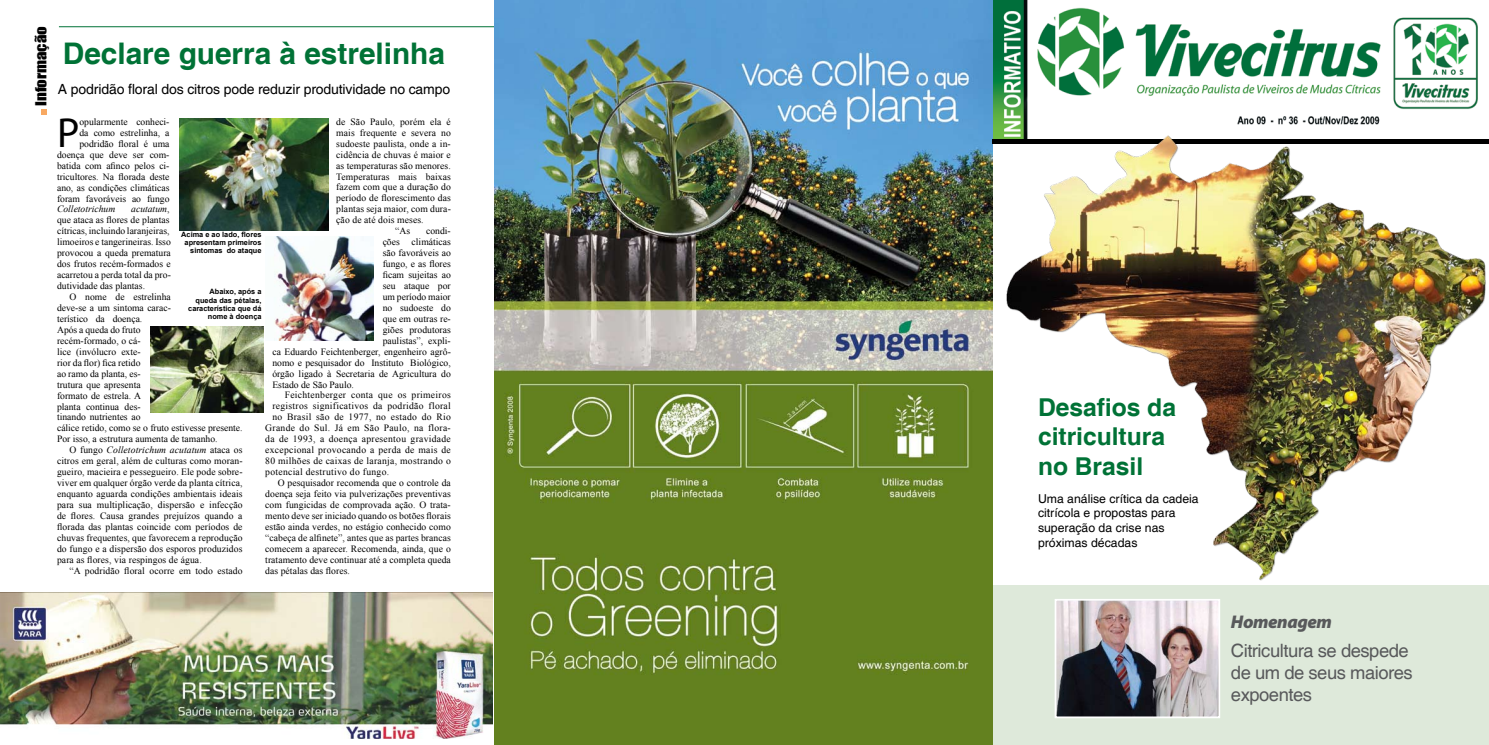
<style>
.page{position:relative;width:1489px;height:745px;background:#fff}
.page>*{position:absolute;margin:0;border:0;box-sizing:border-box;transform-origin:0 0}
.t1{font:42.09px "Myriad Pro";color:#000}
.t2{font:700 29.75px "Helvetica";color:#007236}
.t3{font:700 24.59px/29.5px "Helvetica";color:#007236}
.t4{font:18.38px/22.1px "Helvetica";letter-spacing:-.025em;color:#58595b}
.t5{font:italic 900 18.38px "Myriad Pro";letter-spacing:-.025em;color:#58595b}
.t6{font:14px "Helvetica";letter-spacing:-.01em;color:#000}
.t7{font:14px "Impact";color:#000;scale:1.2 1}
.t8{font:12.25px/14.7px "Helvetica";color:#000}
.t9{font:9.62px/10.9px "Times New Roman";color:#000}
.t10{font:9.62px "Times New Roman";letter-spacing:.03em;color:#000}
.t11{font:italic 9.62px "Times New Roman";color:#000}
.t12{font:700 7.35px/8.1px "Arial";color:#000;text-align:right}
.s1{font-style:italic}
</style>
<div class="page">
<hr style="left:59px;top:26px;width:1370px;height:1px;background:#007236">
<img style="left:992px;top:0;width:486px;height:130px">
<div style="left:992px;top:585px;width:496px;height:159px;background:#dee9da"></div>
<img style="left:1057px;top:601px;width:160px;height:113px">
<div style="left:1054px;top:598px;width:166px;height:119px;border:2px solid #fff"></div>
<svg style="left:41px;top:109px;width:6px;height:6px"></svg>
<img style="left:494px;top:0;width:498px;height:744px">
<img style="left:0;top:592px;width:492px;height:146px">
<img style="left:274px;top:236px;width:100px;height:104px">
<img style="left:150px;top:326px;width:113px;height:86px">
<img style="left:179px;top:118px;width:149px;height:112px">
<img style="left:992px;top:130px;width:496px;height:453px">
<h3 class="t7" style="left:30px;top:106px;width:68px;rotate:-90deg">Informação</h3>
<h2 class="t2" style="left:63px;top:36px;width:383px">Declare guerra à estrelinha</h2>
<h3 class="t6" style="left:58px;top:81px;width:394px">A podridão floral dos citros pode reduzir produtividade no campo</h3>
<p class="t9" style="left:336px;top:116px;width:116px">de São Paulo, porém ela é</p>
<p class="t9" style="left:336px;top:127px;width:116px">mais frequente e severa no</p>
<p class="t9" style="left:336px;top:138px;width:116px">sudoeste paulista, onde a in-</p>
<p class="t9" style="left:336px;top:149px;width:116px">cidência de chuvas é maior e</p>
<p class="t9" style="left:336px;top:160px;width:116px">as temperaturas são menores.</p>
<p class="t9" style="left:336px;top:170px;width:116px">Temperaturas mais baixas</p>
<p class="t9" style="left:336px;top:181px;width:116px">fazem com que a duração do</p>
<p class="t9" style="left:336px;top:192px;width:116px">período de florescimento das</p>
<p class="t9" style="left:336px;top:203px;width:116px">plantas seja maior, com dura-</p>
<p class="t9" style="left:336px;top:214px;width:89px">ção de até dois meses.</p>
<p class="t9" style="left:395px;top:225px;width:17px">“As</p>
<p class="t9" style="left:426px;top:225px;width:26px">condi-</p>
<p class="t9" style="left:382px;top:236px;width:70px">ções climáticas</p>
<p class="t9" style="left:382px;top:247px;width:70px">são favoráveis ao</p>
<p class="t9" style="left:382px;top:258px;width:70px">fungo, e as flores</p>
<p class="t9" style="left:382px;top:269px;width:70px">ficam sujeitas ao</p>
<p class="t9" style="left:382px;top:280px;width:70px">seu ataque por</p>
<p class="t9" style="left:382px;top:291px;width:70px">um período maior</p>
<p class="t9" style="left:382px;top:302px;width:70px">no sudoeste do</p>
<p class="t9" style="left:382px;top:313px;width:70px">que em outras re-</p>
<p class="t9" style="left:382px;top:324px;width:70px">giões produtoras</p>
<p class="t9" style="left:382px;top:334px;width:70px">paulistas”, expli-</p>
<p class="t9" style="left:272px;top:345px;width:180px">ca Eduardo Feichtenberger, engenheiro agrô-</p>
<p class="t9" style="left:272px;top:356px;width:180px">nomo e pesquisador do Instituto Biológico,</p>
<p class="t9" style="left:272px;top:367px;width:180px">órgão ligado à Secretaria de Agricultura do</p>
<p class="t9" style="left:272px;top:378px;width:83px">Estado de São Paulo.</p>
<p class="t10" style="left:285px;top:388px;width:167px">Feichtenberger conta que os primeiros</p>
<p class="t10" style="left:272px;top:399px;width:180px">registros significativos da podridão floral</p>
<p class="t10" style="left:272px;top:410px;width:180px">no Brasil são de 1977, no estado do Rio</p>
<p class="t10" style="left:265px;top:421px;width:187px">Grande do Sul. Já em São Paulo, na flora-</p>
<p class="t10" style="left:265px;top:432px;width:187px">da de 1993, a doença apresentou gravidade</p>
<p class="t10" style="left:265px;top:443px;width:187px">excepcional provocando a perda de mais de</p>
<p class="t10" style="left:265px;top:454px;width:187px">80 milhões de caixas de laranja, mostrando o</p>
<p class="t10" style="left:265px;top:465px;width:125px">potencial destrutivo do fungo.</p>
<p class="t9" style="left:278px;top:477px;width:175px">O pesquisador recomenda que o controle da</p>
<p class="t9" style="left:265px;top:488px;width:187px">doença seja feito via pulverizações preventivas</p>
<p class="t9" style="left:265px;top:498px;width:187px">com fungicidas de comprovada ação. O trata-</p>
<p class="t9" style="left:265px;top:509px;width:187px">mento deve ser iniciado quando os botões florais</p>
<p class="t9" style="left:265px;top:520px;width:187px">estão ainda verdes, no estágio conhecido como</p>
<p class="t9" style="left:265px;top:531px;width:187px">“cabeça de alfinete”, antes que as partes brancas</p>
<p class="t9" style="left:265px;top:542px;width:187px">comecem a aparecer. Recomenda, ainda, que o</p>
<p class="t9" style="left:265px;top:553px;width:187px">tratamento deve continuar até a completa queda</p>
<p class="t9" style="left:265px;top:564px;width:86px">das pétalas das flores.</p>
<p class="t9" style="left:57px;top:116px;width:114px;text-align:right">opularmente conheci-<br>da como estrelinha, a podridão floral é uma doença que deve ser com&shy;batida com afinco pelos ci&shy;tricultores. Na florada deste ano, as condições climáticas foram favoráveis ao fungo</p>
<p class="t11" style="left:57px;top:202px;width:60px">Colletotrichum</p>
<h1 class="t1" style="left:57px;top:107px;width:24px">P</h1>
<p class="t9" style="left:57px;top:203px;width:115px;text-indent:74px"><span class="s1">acutatum</span>, que ataca as flores de plantas cítricas, incluindo laranjeiras, limoeiros e tangerineiras. Isso provocou a queda prematura dos frutos recém-formados e acarretou a perda total da pro&shy;dutividade das plantas.</p>
<p class="t9" style="left:57px;top:291px;width:187px;text-indent:12px">O nome de estrelinha<br>deve-se a um sintoma carac-<br>terístico da doença.<br>Após a queda do fruto<br>recém-formado, o cá-<br>lice (invólucro exte-<br>rior da flor) fica retido<br>ao ramo da planta, es-<br>trutura que apresenta<br>formato de estrela. A<br>planta continua des-<br>tinando nutrientes ao<br>cálice retido, como se o fruto estivesse presente.<br>Por isso, a estrutura aumenta de tamanho.</p>
<p class="t9" style="left:57px;top:444px;width:187px;text-align:justify;text-indent:12px">O fungo <span class="s1">Colletotrichum acutatum</span> ataca os citros em geral, além de culturas como moran&shy;gueiro, macieira e pessegueiro. Ele pode sobre&shy;viver em qualquer órgão verde da planta cítrica, enquanto aguarda condições ambientais ideais para sua multiplicação, dispersão e infecção de flores. Causa grandes prejuízos quando a florada das plantas coincide com períodos de chuvas frequentes, que favorecem a reprodução do fungo e a dispersão dos esporos produzidos para as flores, via respingos de água.</p>
<p class="t9" style="left:69px;top:564px;width:174px">“A podridão floral ocorre em todo estado</p>
<p class="t12" style="left:181px;top:230px;width:82px">Acima e ao lado, flores apresentam primeiros sintomas do ataque</p>
<p class="t12" style="left:188px;top:288px;width:75px">Abaixo, após a queda das pétalas, característica que dá nome à doença</p>
<h3 class="t3" style="left:1037px;top:393px;width:139px">Desafios da citricultura no Brasil</h3>
<p class="t8" style="left:1037px;top:491px;width:162px">Uma análise crítica da cadeia citrícola e propostas para superação da crise nas próximas décadas</p>
<h3 class="t5" style="left:1230px;top:611px;width:103px">Homenagem</h3>
<h3 class="t4" style="left:1230px;top:640px;width:183px">Citricultura se despede de um de seus maiores expoentes</h3>
</div>
